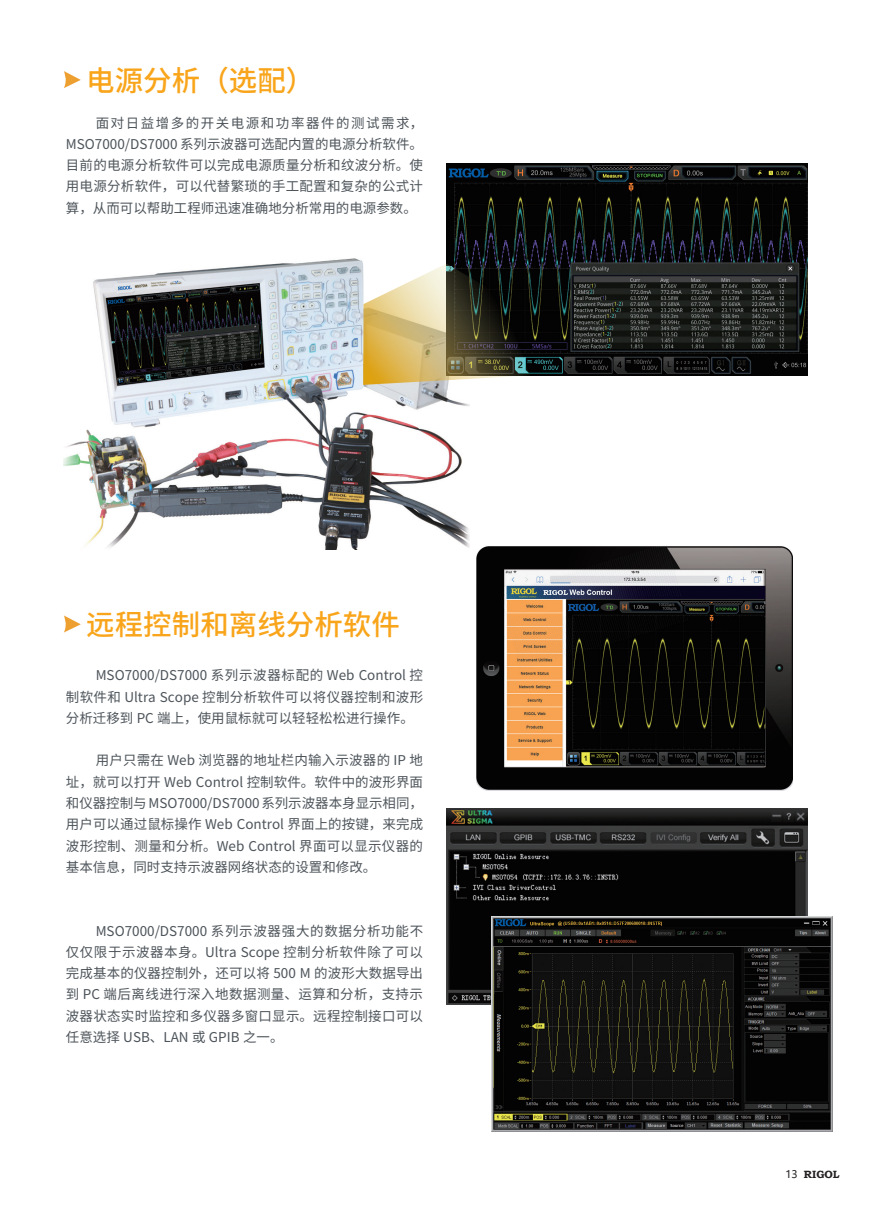
<style>
.page{position:relative;width:893px;height:1212px;background:#fff}
.page>*{position:absolute;margin:0;border:0;box-sizing:border-box;transform-origin:0 0}
.t1{font:500 28.5px "Noto Sans Hans";color:#f9a51b}
.t2{font:13.5px/21.3px "Noto Sans Hans";color:#4d545a;text-align:justify}
.t3{font:700 10.5px "Bookman Old Style";color:#231f20}
.s1{font-family:"Microsoft Ya Hei";font-weight:400}
</style>
<div class="page">
<img style="left:64px;top:258px;width:405px;height:291px">
<img style="left:446px;top:164px;width:362px;height:211px">
<svg style="left:363px;top:264px;width:167px;height:121px;background:#8f8563"></svg>
<img style="left:446px;top:809px;width:362px;height:195px">
<img style="left:492px;top:917px;width:340px;height:214px">
<svg style="left:64px;top:615px;width:17px;height:17px"></svg>
<svg style="left:64px;top:71px;width:17px;height:17px"></svg>
<img style="left:476px;top:545px;width:317px;height:245px">
<h1 class="t1" style="left:86px;top:64px;width:230px">电源分析（选配）</h1>
<p class="t2" style="left:66px;top:112px;width:359px;text-indent:30px">面对日益增多的开关电源和功率器件的测试需求，MSO7000/DS7000 系列示波器可选配内置的电源分析软件。目前的电源分析软件可以完成电源质量分析和纹波分析。使用电源分析软件，可以代替繁琐的手工配置和复杂的公式计算，从而可以帮助工程师迅速准确地分析常用的电源参数。</p>
<h1 class="t1" style="left:86px;top:609px;width:315px">远程控制和离线分析软件</h1>
<p class="t2" style="left:66px;top:665px;width:359px;text-indent:30px">MSO7000/DS7000 系列示波器标配的 Web Control 控制软件和 Ultra Scope 控制分析软件可以将仪器控制和波形分析迁移到 PC 端上，使用鼠标就可以轻轻松松进行操作。</p>
<p class="t2" style="left:66px;top:750px;width:359px;text-indent:30px">用户只需在 Web 浏览器的地址栏内输入示波器的 IP 地址，就可以打开 Web Control 控制软件。软件中的波形界面和仪器控制与 MSO7000/DS7000 系列示波器本身显示相同，用户可以通过鼠标操作 Web Control 界面上的按键，来完成波形控制、测量和分析。Web Control 界面可以显示仪器的基本信息，同时支持示波器网络状态的设置和修改。</p>
<p class="t2" style="left:66px;top:920px;width:359px;text-indent:30px">MSO7000/DS7000 系列示波器强大的数据分析功能不仅仅限于示波器本身。Ultra Scope 控制分析软件除了可以完成基本的仪器控制外，还可以将 500 M 的波形大数据导出到 PC 端后离线进行深入地数据测量、运算和分析，支持示波器状态实时监控和多仪器多窗口显示。远程控制接口可以任意选择 USB、LAN 或 GPIB 之一。</p>
<p class="t3" style="left:785px;top:1167px;width:56px"><span class="s1">13</span> RIGOL</p>
</div>
